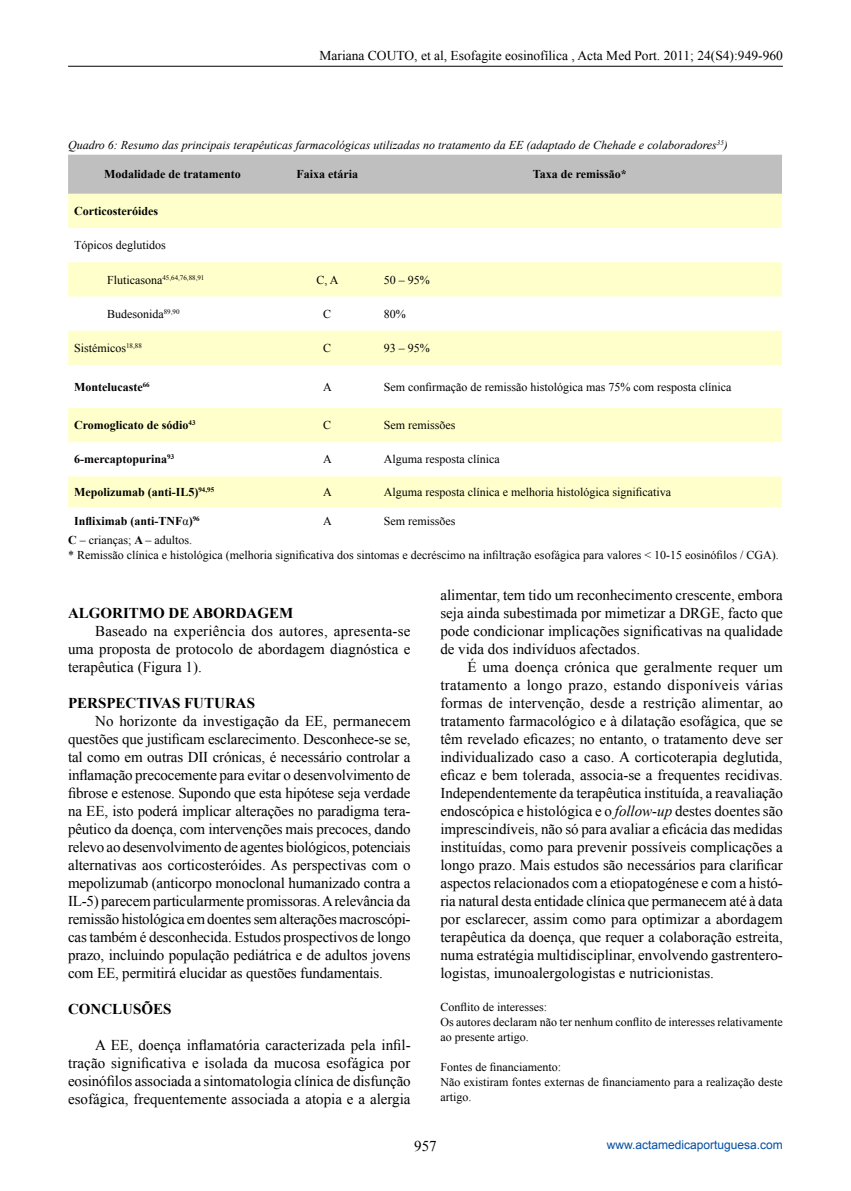
<style>
.page{position:relative;width:851px;height:1191px;background:#fff}
.page>*{position:absolute;margin:0;border:0;box-sizing:border-box;transform-origin:0 0}
.t1{font:15px/18px "Times New Roman";color:#000;text-align:justify}
.t2{font:700 15px "Times New Roman";color:#000}
.t3{font:13.5px "Times New Roman";color:#000}
.t4{font:12px/15px "Times New Roman";color:#000}
.t5{font:700 12px "Times New Roman";color:#000}
.t6{font:italic 12px "Times New Roman";color:#000}
.t7{font:12px "Arial";color:#034ea2}
.t8{font:7.05px "Times New Roman";color:#000}
.s1{font-size:12px}
.s2{font-weight:400}
.s3{font-weight:700}
.s4{font-style:italic}
</style>
<div class="page">
<div style="left:68px;top:155px;width:714px;height:39px;background:#bfbfbf"></div>
<svg style="left:68px;top:194px;width:714px;height:313px;fill:#ffc"></svg>
<hr style="left:68px;top:66px;width:714px;height:1px;background:#000">
<p class="t3" style="left:319px;top:47px;width:465px">Mariana COUTO, et al, Esofagite eosinofílica , Acta Med Port. 2011; 24(S4):949-960</p>
<p class="t6" style="left:68px;top:136px;width:661px">Quadro 6: Resumo das principais terapêuticas farmacológicas utilizadas no tratamento da EE (adaptado de Chehade e colaboradores<sup>35</sup>)</p>
<p class="t5" style="left:104px;top:166px;width:138px">Modalidade de tratamento</p>
<p class="t5" style="left:296px;top:166px;width:63px">Faixa etária</p>
<p class="t5" style="left:532px;top:166px;width:96px">Taxa de remissão*</p>
<p class="t5" style="left:74px;top:203px;width:85px">Corticosteróides</p>
<p class="t4" style="left:74px;top:238px;width:93px">Tópicos deglutidos</p>
<p class="t8" style="left:107px;top:272px;width:99px"><span class="s1">Fluticasona</span>45,64,76,88,91</p>
<p class="t4" style="left:316px;top:272px;width:24px">C, A</p>
<p class="t4" style="left:383px;top:272px;width:47px">50 – 95%</p>
<p class="t4" style="left:107px;top:306px;width:74px">Budesonida<sup>89,90</sup></p>
<p class="t4" style="left:323px;top:306px;width:10px">C</p>
<p class="t4" style="left:383px;top:306px;width:23px">80%</p>
<p class="t4" style="left:74px;top:340px;width:69px">Sistémicos<sup>18,88</sup></p>
<p class="t4" style="left:323px;top:340px;width:10px">C</p>
<p class="t4" style="left:383px;top:340px;width:47px">93 – 95%</p>
<p class="t5" style="left:74px;top:378px;width:77px">Montelucaste<sup>66</sup></p>
<p class="t4" style="left:323px;top:379px;width:10px">A</p>
<p class="t4" style="left:383px;top:379px;width:349px">Sem confirmação de remissão histológica mas 75% com resposta clínica</p>
<p class="t5" style="left:74px;top:417px;width:123px">Cromoglicato de sódio<sup>43</sup></p>
<p class="t4" style="left:323px;top:417px;width:10px">C</p>
<p class="t4" style="left:383px;top:417px;width:73px">Sem remissões</p>
<p class="t5" style="left:74px;top:451px;width:102px">6-mercaptopurina<sup>93</sup></p>
<p class="t4" style="left:323px;top:452px;width:10px">A</p>
<p class="t4" style="left:383px;top:452px;width:117px">Alguma resposta clínica</p>
<p class="t5" style="left:74px;top:483px;width:142px">Mepolizumab (anti-IL5)<sup>94,95</sup></p>
<p class="t4" style="left:323px;top:484px;width:10px">A</p>
<p class="t4" style="left:383px;top:484px;width:289px">Alguma resposta clínica e melhoria histológica significativa</p>
<p class="t5" style="left:74px;top:513px;width:127px">Infliximab (anti-TNF<span class="s2">α</span>)<sup>96</sup></p>
<p class="t4" style="left:323px;top:513px;width:10px">A</p>
<p class="t4" style="left:383px;top:513px;width:73px">Sem remissões</p>
<p class="t4" style="left:68px;top:532px;width:712px"><span class="s3">C</span> – crianças; <span class="s3">A</span> – adultos.<br>* Remissão clínica e histológica (melhoria significativa dos sintomas e decréscimo na infiltração esofágica para valores &lt; 10-15 eosinófilos / CGA).</p>
<p class="t2" style="left:68px;top:602px;width:12px">ALGO</p>
<p class="t2" style="left:112px;top:602px;width:182px">RITMO DE ABORDAGEM</p>
<p class="t1" style="left:68px;top:621px;width:344px;text-indent:27px">Baseado na experiência dos autores, apresenta-se uma proposta de protocolo de abordagem diagnóstica e terapêutica (Figura 1).</p>
<p class="t2" style="left:68px;top:692px;width:178px">PERSPECTIVAS FUTURAS</p>
<p class="t1" style="left:68px;top:711px;width:344px;text-indent:27px">No horizonte da investigação da EE, permanecem questões que justificam esclarecimento. Desconhece-se se, tal como em outras DII crónicas, é necessário controlar a inflamação precocemente para evitar o desenvolvimento de fibrose e estenose. Supondo que esta hipótese seja verdade na EE, isto poderá implicar alterações no paradigma tera&shy;pêutico da doença, com intervenções mais precoces, dando relevo ao desenvolvimento de agentes biológicos, potenciais alternativas aos corticosteróides. As perspectivas com o mepolizumab (anticorpo monoclonal humanizado contra a IL-5) parecem particularmente promissoras. A relevância da remissão histológica em doentes sem alterações macroscópi&shy;cas também é desconhecida. Estudos prospectivos de longo prazo, incluindo população pediátrica e de adultos jovens com EE, permitirá elucidar as questões fundamentais.</p>
<p class="t2" style="left:68px;top:998px;width:12px">CONCL</p>
<p class="t2" style="left:122px;top:998px;width:49px">USÕES</p>
<p class="t1" style="left:68px;top:1035px;width:344px;text-indent:27px">A EE, doença inflamatória caracterizada pela infil&shy;tração significativa e isolada da mucosa esofágica por eosinófilos associada a sintomatologia clínica de disfunção esofágica, frequentemente associada a atopia e a alergia</p>
<p class="t1" style="left:440px;top:585px;width:344px">alimentar, tem tido um reconhecimento crescente, embora seja ainda subestimada por mimetizar a DRGE, facto que pode condicionar implicações significativas na qualidade de vida dos indivíduos afectados.</p>
<p class="t1" style="left:440px;top:657px;width:344px;text-indent:27px">É uma doença crónica que geralmente requer um tratamento a longo prazo, estando disponíveis várias formas de intervenção, desde a restrição alimentar, ao tratamento farmacológico e à dilatação esofágica, que se têm revelado eficazes; no entanto, o tratamento deve ser individualizado caso a caso. A corticoterapia deglutida, eficaz e bem tolerada, associa-se a frequentes recidivas.<br>Independentemente da terapêutica instituída, a reavaliação endoscópica e histológica e o <span class="s4">follow-up</span> destes doentes são imprescindíveis, não só para avaliar a eficácia das medidas instituídas, como para prevenir possíveis complicações a longo prazo. Mais estudos são necessários para clarificar aspectos relacionados com a etiopatogénese e com a histó&shy;ria natural desta entidade clínica que permanecem até à data por esclarecer, assim como para optimizar a abordagem terapêutica da doença, que requer a colaboração estreita, numa estratégia multidisciplinar, envolvendo gastrentero&shy;logistas, imunoalergologistas e nutricionistas.</p>
<p class="t4" style="left:440px;top:999px;width:344px">Conflito de interesses:<br>Os autores declaram não ter nenhum conflito de interesses relativamente ao presente artigo.</p>
<p class="t4" style="left:440px;top:1059px;width:344px">Fontes de financiamento:<br>Não existiram fontes externas de financiamento para a realização deste artigo.</p>
<p class="t1" style="left:414px;top:1137px;width:24px">957</p>
<p class="t7" style="left:606px;top:1136px;width:178px">www.actamedicaportuguesa.com</p>
</div>
